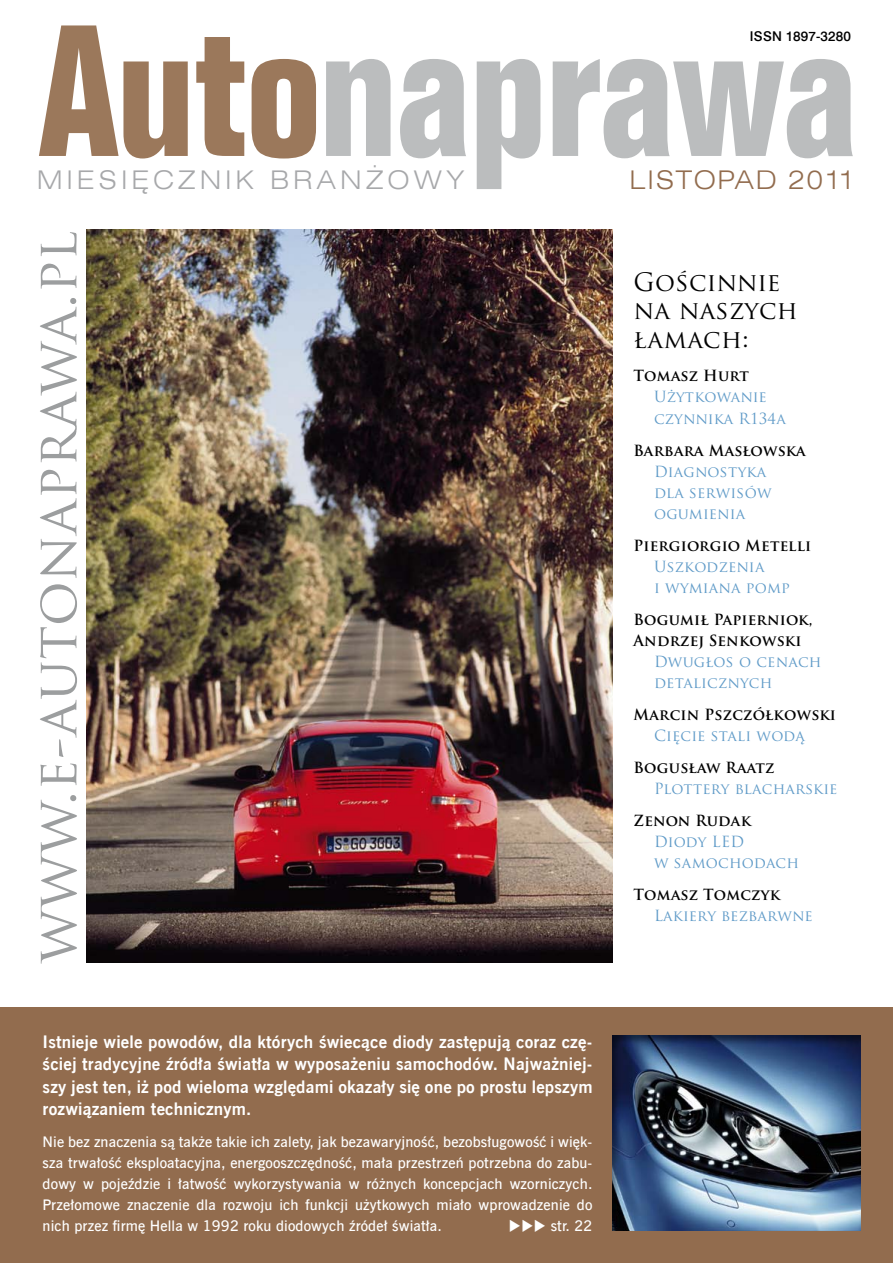
<style>
.page{position:relative;width:893px;height:1263px;background:#fff}
.page>*{position:absolute;margin:0;border:0;box-sizing:border-box;transform-origin:0 0}
.t1{font:183px "Folio Bd Cn EU";letter-spacing:-.025em;color:#bbbdbe}
.t2{font:55.5px "Trajan Pro";color:#9c9e9f}
.t3{font:25.8px "Swis 721 Lt Ex EU";letter-spacing:.15em;color:#a7a8aa}
.t4{font:25.8px "Swis 721 Lt Ex EU";letter-spacing:.06em;color:#926c4e}
.t5{font:24.75px/28.5px "Trajan Pro";letter-spacing:.015em;color:#000}
.t6{font:700 17.1px/22.5px "News Goth EU";letter-spacing:.01em;color:#fff;text-align:justify}
.t7{font:15px/21px "Trajan Pro";letter-spacing:.015em;color:#609bc8}
.t8{font:700 15px/21px "Trajan Pro";letter-spacing:.015em;color:#000}
.t9{font:14.7px/21px "News Goth Dm EU";letter-spacing:.01em;color:#fff;text-align:justify}
.t10{font:13.5px "Swis 721 Md EU";letter-spacing:.01em;color:#000}
.s1{color:#9b785b}
</style>
<div class="page">
<div style="left:0;top:1008px;width:893px;height:255px;background:#926c4e"></div>
<img style="left:86px;top:229px;width:527px;height:734px">
<div style="left:610px;top:1034px;width:251px;height:198px;background:#000;opacity:.41"></div>
<h1 class="t1" style="left:39px;top:-24px;width:822px"><span class="s1">Auto</span>naprawa</h1>
<p class="t10" style="left:750px;top:27px;width:103px">ISSN 1897-3280</p>
<h3 class="t3" style="left:37px;top:165px;width:430px">MIESIĘCZNIK BRANŻOWY</h3>
<h3 class="t4" style="left:630px;top:165px;width:228px">LISTOPAD 2011</h3>
<h2 class="t2" style="left:21px;top:963px;width:734px;rotate:-90deg">www.e-autonaprawa.pl</h2>
<p class="t6" style="left:43px;top:1031px;width:551px">Istnieje wiele powodów, dla których świecące diody zastępują coraz czę&shy;ściej tradycyjne źródła światła w wyposażeniu samochodów. Najważniej&shy;szy jest ten, iż pod wieloma względami okazały się one po prostu lepszym rozwiązaniem technicznym.</p>
<p class="t9" style="left:43px;top:1132px;width:551px">Nie bez znaczenia są także takie ich zalety, jak bezawaryjność, bezobsługowość i więk&shy;sza trwałość eksploatacyjna, energooszczędność, mała przestrzeń potrzebna do zabu&shy;dowy w pojeździe i łatwość wykorzystywania w różnych koncepcjach wzorniczych.<br>Przełomowe znaczenie dla rozwoju ich funkcji użytkowych miało wprowadzenie do nich przez firmę Hella w 1992 roku diodowych źródeł światła.</p>
<p class="t9" style="left:509px;top:1216px;width:85px">◆◆◆ str. 22</p>
<h3 class="t5" style="left:634px;top:267px;width:166px">Gościnnie na naszych łamach:</h3>
<p class="t8" style="left:634px;top:366px;width:117px">Tomasz Hurt</p>
<p class="t7" style="left:654px;top:386px;width:133px">Użytkowanie czynnika R134a</p>
<p class="t8" style="left:634px;top:440px;width:173px">Barbara Masłowska</p>
<p class="t7" style="left:654px;top:460px;width:119px">Diagnostyka dla serwisów ogumienia</p>
<p class="t8" style="left:634px;top:535px;width:179px">Piergiorgio Metelli</p>
<p class="t7" style="left:654px;top:555px;width:138px">Uszkodzenia<br>i wymiana pomp</p>
<p class="t8" style="left:634px;top:609px;width:180px">Bogumił Papierniok,<br>Andrzej Senkowski</p>
<p class="t7" style="left:654px;top:651px;width:169px">Dwugłos o cenach detalicznych</p>
<p class="t8" style="left:634px;top:704px;width:204px">Marcin Pszczółkowski</p>
<p class="t7" style="left:654px;top:725px;width:152px">Cięcie stali wodą</p>
<p class="t8" style="left:634px;top:757px;width:142px">Bogusław Raatz</p>
<p class="t7" style="left:654px;top:778px;width:185px">Plottery blacharskie</p>
<p class="t8" style="left:634px;top:810px;width:119px">Zenon Rudak</p>
<p class="t7" style="left:654px;top:831px;width:147px">Diody LED<br>w samochodach</p>
<p class="t8" style="left:634px;top:884px;width:148px">Tomasz Tomczyk</p>
<p class="t7" style="left:654px;top:905px;width:160px">Lakiery bezbarwne</p>
</div>
